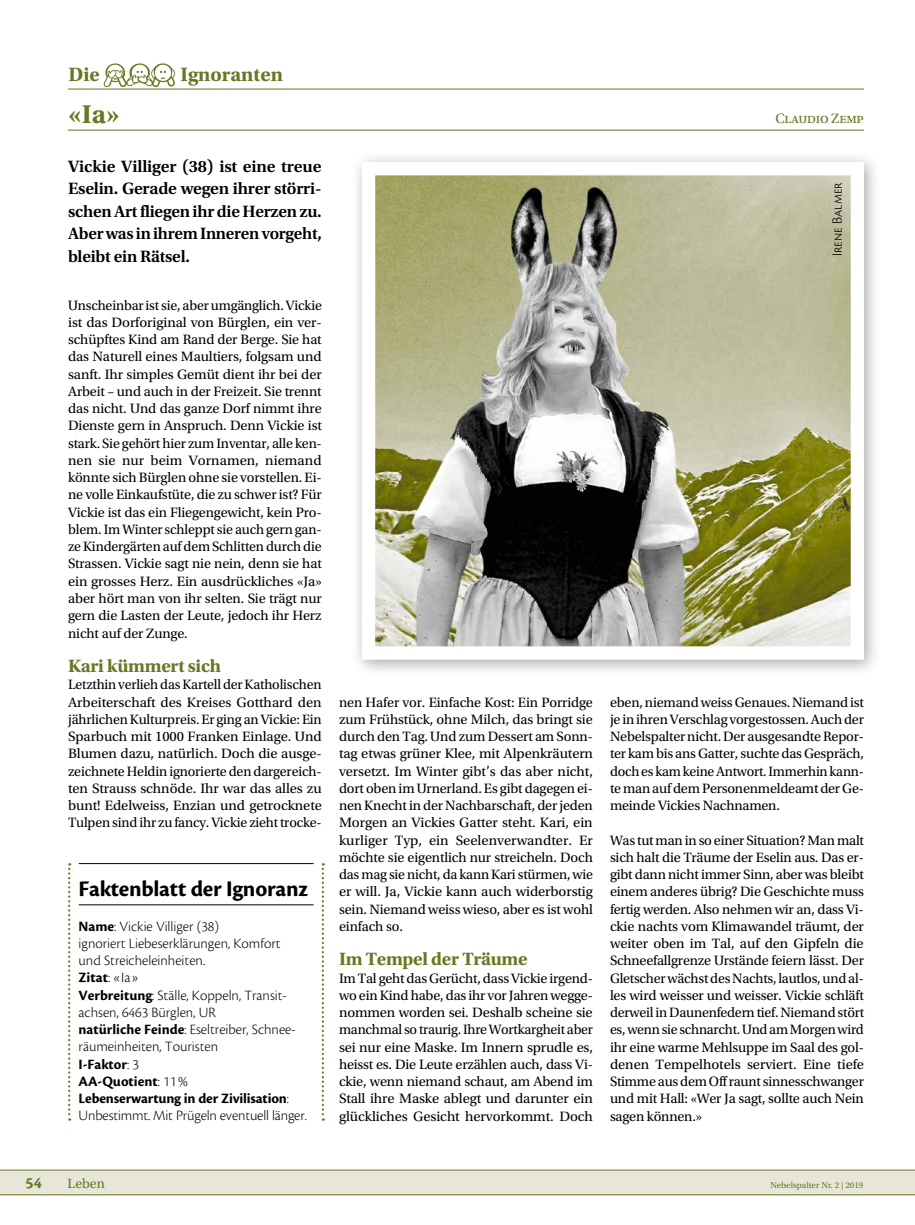
<style>
.page{position:relative;width:915px;height:1225px;background:#fff}
.page>*{position:absolute;margin:0;border:0;box-sizing:border-box;transform-origin:0 0}
.t1{font:700 27px "Utopia Std";color:#697723}
.t2{font:700 23.25px "Cronos Pro";letter-spacing:-.01em;color:#000}
.t3{font:700 20.25px "Utopia Std";color:#697723}
.t4{font:700 18.75px "Utopia Std";letter-spacing:-.015em;color:#697723}
.t5{font:600 17.25px/22.5px "Utopia Std";letter-spacing:-.015em;color:#000;text-align:justify}
.t6{font:700 16.5px "Cronos Pro";color:#697723}
.t7{font:300 14.85px/17.2px "Cronos Pro";color:#000}
.t8{font:14.25px/17.2px "Utopia Std";letter-spacing:-.01em;color:#000;text-align:justify}
.t9{font:14.25px "Utopia Std";letter-spacing:-.015em;color:#697723}
.t10{font:13.95px "Utopia Std";color:#697723}
.t11{font:9px "Utopia Std";color:#697723}
.s1{font-weight:700}
</style>
<div class="page">
<svg style="left:0;top:1169px;width:914px;height:26px;background:#dfdfce"></svg>
<hr style="left:68px;top:89px;width:795px;height:1px;background:#697723">
<hr style="left:68px;top:130px;width:795px;height:1px;background:#697723">
<hr style="left:79px;top:863px;width:234px;height:1px;background:#000">
<hr style="left:79px;top:904px;width:234px;height:1px;background:#000">
<svg style="left:68px;top:863px;width:2px;height:257px"></svg>
<svg style="left:321px;top:863px;width:3px;height:257px"></svg>
<div style="left:350px;top:151px;width:531px;height:526px;background:#000;opacity:.33"></div>
<img style="left:376px;top:176px;width:473px;height:469px">
<div style="left:362px;top:162px;width:501px;height:497px;border:13px solid #fff"></div>
<svg style="left:104px;top:63px;width:71px;height:24px"></svg>
<p class="t3" style="left:68px;top:63px;width:33px">Die</p>
<p class="t3" style="left:180px;top:63px;width:104px">Ignoranten</p>
<p class="t1" style="left:68px;top:98px;width:54px">«Ia»</p>
<p class="t9" style="left:775px;top:110px;width:90px">Claudio Zemp</p>
<p class="t5" style="left:68px;top:155px;width:255px">Vickie Villiger (38) ist eine treue Eselin. Gerade wegen ihrer störri&shy;schen Art fliegen ihr die Herzen zu.<br>Aber was in ihrem Inneren vorgeht, bleibt ein Rätsel.</p>
<p class="t8" style="left:68px;top:297px;width:255px">Unscheinbar ist sie, aber umgänglich. Vickie ist das Dorforiginal von Bürglen, ein ver&shy;schüpftes Kind am Rand der Berge. Sie hat das Naturell eines Maultiers, folgsam und sanft. Ihr simples Gemüt dient ihr bei der Arbeit – und auch in der Freizeit. Sie trennt das nicht. Und das ganze Dorf nimmt ihre Dienste gern in Anspruch. Denn Vickie ist stark. Sie gehört hier zum Inventar, alle ken&shy;nen sie nur beim Vornamen, niemand könnte sich Bürglen ohne sie vorstellen. Ei&shy;ne volle Einkaufstüte, die zu schwer ist? Für Vickie ist das ein Fliegengewicht, kein Pro&shy;blem. Im Winter schleppt sie auch gern gan&shy;ze Kindergärten auf dem Schlitten durch die Strassen. Vickie sagt nie nein, denn sie hat ein grosses Herz. Ein ausdrückliches «Ja» aber hört man von ihr selten. Sie trägt nur gern die Lasten der Leute, jedoch ihr Herz nicht auf der Zunge.</p>
<p class="t4" style="left:68px;top:655px;width:154px">Kari kümmert sich</p>
<p class="t8" style="left:68px;top:676px;width:255px">Letzthin verlieh das Kartell der Katholischen Arbeiterschaft des Kreises Gotthard den jährlichen Kulturpreis. Er ging an Vickie: Ein Sparbuch mit 1000 Franken Einlage. Und Blumen dazu, natürlich. Doch die ausge&shy;zeichnete Heldin ignorierte den dargereich&shy;ten Strauss schnöde. Ihr war das alles zu bunt! Edelweiss, Enzian und getrocknete Tulpen sind ihr zu fancy. Vickie zieht trocke-</p>
<p class="t7" style="left:828px;top:256px;width:75px;rotate:-90deg">Irene Balmer</p>
<p class="t8" style="left:339px;top:693px;width:255px">nen Hafer vor. Einfache Kost: Ein Porridge zum Frühstück, ohne Milch, das bringt sie durch den Tag. Und zum Dessert am Sonn&shy;tag etwas grüner Klee, mit Alpenkräutern versetzt. Im Winter gibt’s das aber nicht, dort oben im Urnerland. Es gibt dagegen ei&shy;nen Knecht in der Nachbarschaft, der jeden Morgen an Vickies Gatter steht. Kari, ein kurliger Typ, ein Seelenverwandter. Er möchte sie eigentlich nur streicheln. Doch das mag sie nicht, da kann Kari stürmen, wie er will. Ja, Vickie kann auch widerborstig sein. Niemand weiss wieso, aber es ist wohl einfach so.</p>
<p class="t4" style="left:339px;top:948px;width:190px">Im Tempel der Träume</p>
<p class="t8" style="left:339px;top:969px;width:255px">Im Tal geht das Gerücht, dass Vickie irgend&shy;wo ein Kind habe, das ihr vor Jahren wegge&shy;nommen worden sei. Deshalb scheine sie manchmal so traurig. Ihre Wortkargheit aber sei nur eine Maske. Im Innern sprudle es, heisst es. Die Leute erzählen auch, dass Vi&shy;ckie, wenn niemand schaut, am Abend im Stall ihre Maske ablegt und darunter ein glückliches Gesicht hervorkommt. Doch</p>
<p class="t8" style="left:609px;top:693px;width:255px">eben, niemand weiss Genaues. Niemand ist je in ihren Verschlag vorgestossen. Auch der Nebelspalter nicht. Der ausgesandte Repor&shy;ter kam bis ans Gatter, suchte das Gespräch, doch es kam keine Antwort. Immerhin kann&shy;te man auf dem Personenmeldeamt der Ge&shy;meinde Vickies Nachnamen.</p>
<p class="t8" style="left:609px;top:831px;width:255px">Was tut man in so einer Situation? Man malt sich halt die Träume der Eselin aus. Das er&shy;gibt dann nicht immer Sinn, aber was bleibt einem anderes übrig? Die Geschichte muss fertig werden. Also nehmen wir an, dass Vi&shy;ckie nachts vom Klimawandel träumt, der weiter oben im Tal, auf den Gipfeln die Schneefallgrenze Urstände feiern lässt. Der Gletscher wächst des Nachts, lautlos, und al&shy;les wird weisser und weisser. Vickie schläft derweil in Daunenfedern tief. Niemand stört es, wenn sie schnarcht. Und am Morgen wird ihr eine warme Mehlsuppe im Saal des gol&shy;denen Tempelhotels serviert. Eine tiefe Stimme aus dem Off raunt sinnesschwanger und mit Hall: «Wer Ja sagt, sollte auch Nein sagen können.»</p>
<p class="t2" style="left:79px;top:875px;width:231px">Faktenblatt der Ignoranz</p>
<p class="t7" style="left:79px;top:917px;width:230px"><span class="s1">Name</span>: Vickie Villiger (38)<br>ignoriert Liebeserklärungen, Komfort<br>und Streicheleinheiten.<br><span class="s1">Zitat</span>: «Ia»<br><span class="s1">Verbreitung</span>: Ställe, Koppeln, Transit&shy;achsen, 6463 Bürglen, UR<br><span class="s1">natürliche Feinde</span>: Eseltreiber, Schnee&shy;räumeinheiten, Touristen<br><span class="s1">I-Faktor</span>: 3<br><span class="s1">AA-Quotient</span>: 11%<br><span class="s1">Lebenserwartung in der Zivilisation</span>:<br>Unbestimmt. Mit Prügeln eventuell länger.</p>
<p class="t6" style="left:25px;top:1173px;width:18px">54</p>
<p class="t10" style="left:67px;top:1176px;width:39px">Leben</p>
<p class="t11" style="left:770px;top:1180px;width:94px">Nebelspalter Nr. 2 | 2019</p>
</div>
